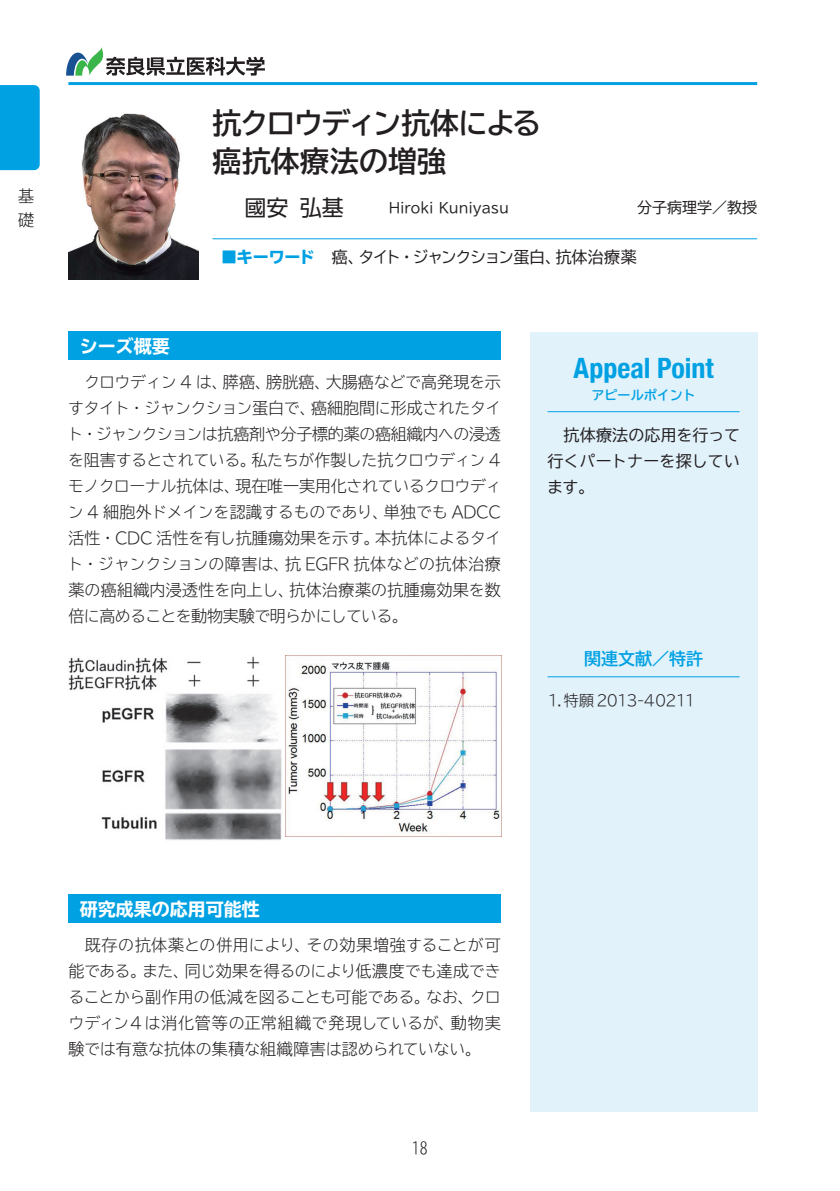
<style>
.page{position:relative;width:840px;height:1191px;background:#fff}
.page>*{position:absolute;margin:0;border:0;box-sizing:border-box;transform-origin:0 0}
.t1{font:700 29px/38px "TBUD Go Std";letter-spacing:-.025em;color:#231f20}
.t2{font:700 condensed 28px "Helvetica Neue";color:#00a1e3}
.t3{font:22px "UD Shin Go Pr 6";color:#231f20}
.t4{font:700 expanded 18px "TBUD Go Std";color:#fff}
.t5{font:700 17px "TBUD Go Std";color:#00a1e3}
.t6{font:300 16px/26px "TBUD Go Std Super";letter-spacing:-.005em;color:#231f20;text-align:justify}
.t7{font:16px/26px "TBUD Go Std";letter-spacing:-.005em;color:#231f20;text-align:justify}
.t8{font:16px "TBUD Go Std";letter-spacing:-.08em;color:#231f20}
.t9{font:800 16px "TBUD Go Std";letter-spacing:-.02em;color:#00a1e3}
.t10{font:300 15px "TBUD Go Std Super";letter-spacing:-.06em;color:#231f20}
.t11{font:15px "TBUD Go Std";color:#231f20}
.t12{font:14px "TBUD Go Std";color:#231f20}
.t13{font:700 13px "TBUD Go Std";color:#00a1e3}
</style>
<div class="page">
<div style="left:0;top:85px;width:40px;height:85px;background:#00a1e3"></div>
<hr style="left:68px;top:82px;width:688px;height:3px;background:#00a1e3">
<svg style="left:66px;top:47px;width:199px;height:29px"></svg>
<div style="left:68px;top:332px;width:432px;height:28px;background:#00a1e3"></div>
<hr style="left:212px;top:238px;width:544px;height:1px;background:#00a1e3">
<div style="left:530px;top:332px;width:226px;height:780px;background:#e1f2fb"></div>
<hr style="left:547px;top:411px;width:192px;height:1px;background:#00a1e3">
<hr style="left:547px;top:676px;width:192px;height:1px;background:#00a1e3">
<div style="left:68px;top:894px;width:432px;height:29px;background:#00a1e3"></div>
<img style="left:68px;top:113px;width:131px;height:167px">
<img style="left:68px;top:656px;width:214px;height:184px">
<img style="left:285px;top:655px;width:216px;height:182px">
<p class="t6" style="left:18px;top:183px;width:17px;line-height:24px">基礎</p>
<h1 class="t1" style="left:212px;top:104px;width:330px">抗クロウディン抗体による癌抗体療法の増強</h1>
<h3 class="t3" style="left:244px;top:190px;width:100px">國安 弘基</h3>
<p class="t12" style="left:388px;top:196px;width:121px">Hiroki Kuniyasu</p>
<p class="t11" style="left:636px;top:195px;width:121px">分子病理学／教授</p>
<p class="t4" style="left:80px;top:336px;width:91px">シーズ概要</p>
<p class="t9" style="left:221px;top:248px;width:95px">■キーワード</p>
<p class="t8" style="left:331px;top:244px;width:306px">癌、タイト・ジャンクション蛋白、抗体治療薬</p>
<p class="t6" style="left:67px;top:369px;width:435px;text-indent:17px">クロウディン 4 は、膵癌、膀胱癌、大腸癌などで高発現を示すタイト・ジャンクション蛋白で、癌細胞間に形成されたタイト・ジャンクションは抗癌剤や分子標的薬の癌組織内への浸透を阻害するとされている。私たちが作製した抗クロウディン 4モノクローナル抗体は、現在唯一実用化されているクロウディン 4 細胞外ドメインを認識するものであり、単独でも ADCC活性・CDC 活性を有し抗腫瘍効果を示す。本抗体によるタイト・ジャンクションの障害は、抗 EGFR 抗体などの抗体治療薬の癌組織内浸透性を向上し、抗体治療薬の抗腫瘍効果を数倍に高めることを動物実験で明らかにしている。</p>
<h2 class="t2" style="left:573px;top:344px;width:142px">Appeal Point</h2>
<p class="t13" style="left:591px;top:385px;width:105px">アピールポイント</p>
<p class="t7" style="left:547px;top:422px;width:194px;text-indent:16px">抗体療法の応用を行って行くパートナーを探しています。</p>
<p class="t5" style="left:583px;top:645px;width:120px">関連文献／特許</p>
<p class="t10" style="left:547px;top:688px;width:149px">1.特願 2013-40211</p>
<p class="t4" style="left:80px;top:899px;width:181px">研究成果の応用可能性</p>
<p class="t6" style="left:68px;top:931px;width:433px;text-indent:17px">既存の抗体薬との併用により、その効果増強することが可能である。また、同じ効果を得るのにより低濃度でも達成できることから副作用の低減を図ることも可能である。なお、クロウディン4は消化管等の正常組織で発現しているが、動物実験では有意な抗体の集積な組織障害は認められていない。</p>
<p class="t6" style="left:412px;top:1134px;width:17px">18</p>
</div>
